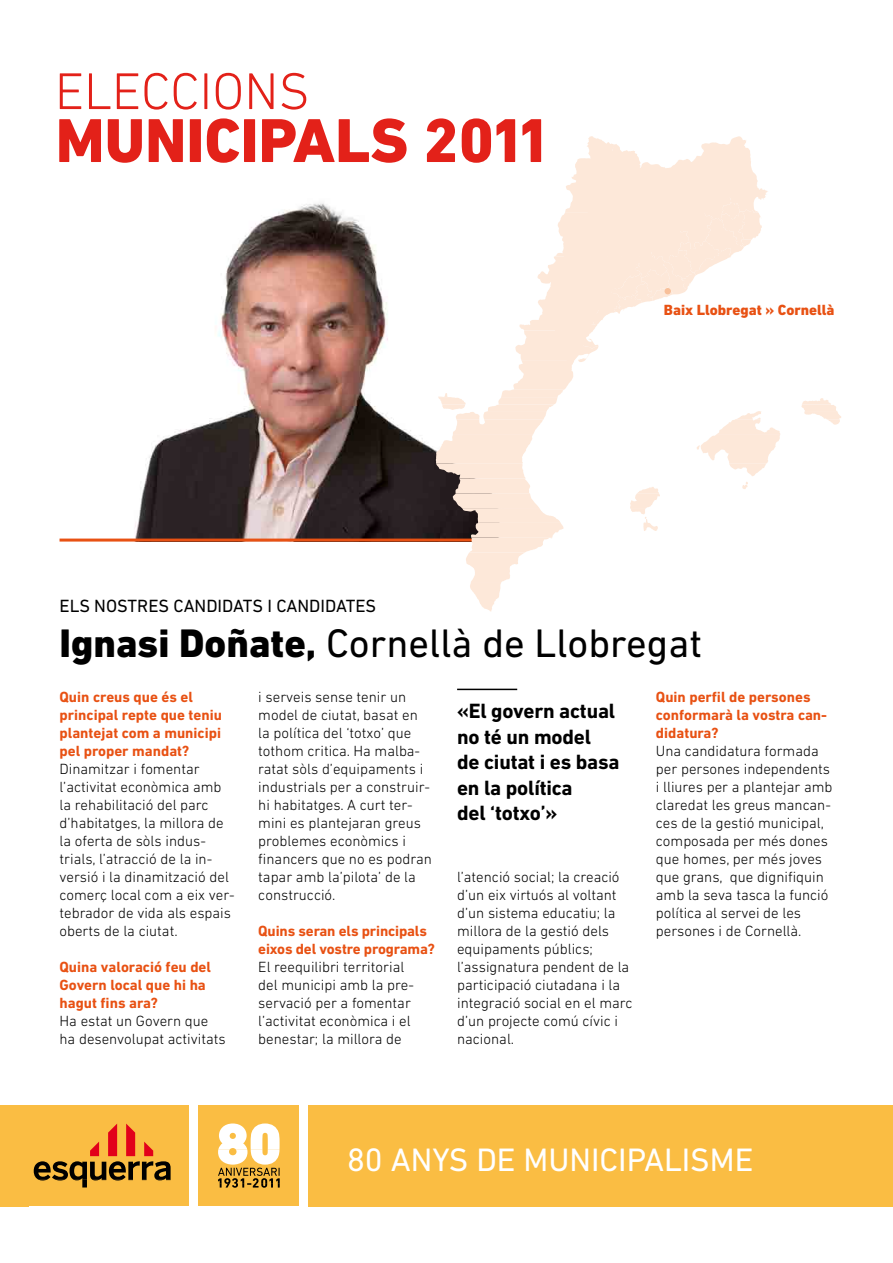
<style>
.page{position:relative;width:893px;height:1263px;background:#fff}
.page>*{position:absolute;margin:0;border:0;box-sizing:border-box;transform-origin:0 0}
.t1{font:800 63px "DIN Next LT Pro";color:#e32119}
.t2{font:300 52.5px "DIN Next LT Pro";color:#e32119}
.t3{font:40.5px "DIN Next LT Pro";color:#000}
.t4{font:33px "DIN Next LT Pro";color:#fff}
.t5{font:700 21px/25.5px "DIN Next LT Pro";letter-spacing:-.01em;color:#000}
.t6{font:18px "DIN Next LT Pro";color:#000}
.t7{font:300 15px/18px "DIN Next LT Pro";color:#000}
.t8{font:700 15px/18px "DIN Next LT Pro";color:#e85113}
.t9{font:800 15px "DIN Next LT Pro";color:#e85113}
.s1{font-weight:800}
</style>
<div class="page">
<img style="left:59px;top:203px;width:377px;height:339px">
<hr style="left:457px;top:689px;width:60px;height:1px;background:#000">
<div style="left:0;top:1105px;width:28px;height:101px;background:#fabd43"></div>
<div style="left:198px;top:1105px;width:101px;height:101px;background:#fabd43"></div>
<svg style="left:218px;top:1123px;width:62px;height:65px"></svg>
<div style="left:15px;top:1105px;width:174px;height:101px;background:#fabd43"></div>
<svg style="left:34px;top:1123px;width:137px;height:64px"></svg>
<div style="left:309px;top:1105px;width:584px;height:101px;background:#fabd43"></div>
<hr style="left:60px;top:539px;width:462px;height:3px;background:#e85113">
<svg style="left:436px;top:136px;width:405px;height:476px"></svg>
<div style="left:664px;top:288px;width:7px;height:6px;background:#f8c09a;border-radius:50%"></div>
<h2 class="t2" style="left:55px;top:61px;width:256px">EleccionS</h2>
<h1 class="t1" style="left:56px;top:103px;width:497px">MUNICIPALS 2011</h1>
<p class="t9" style="left:664px;top:301px;width:172px">Baix Llobregat » Cornellà</p>
<p class="t6" style="left:60px;top:595px;width:318px">ELS NOSTRES CANDIDATS I CANDIDATES</p>
<h3 class="t3" style="left:60px;top:620px;width:644px"><span class="s1">Ignasi Doñate,</span> CORNELLÀ DE LLOBREGAT</h3>
<p class="t8" style="left:60px;top:688px;width:164px">Quin creus que és el principal repte que teniu plantejat com a municipi pel proper mandat?</p>
<p class="t7" style="left:60px;top:760px;width:177px">Dinamitzar i fomentar l’activitat econòmica amb la rehabilitació del parc d’habitatges, la millora de la oferta de sòls indus&shy;trials, l’atracció de la in&shy;versió i la dinamització del comerç local com a eix ver&shy;tebrador de vida als espais oberts de la ciutat.</p>
<p class="t8" style="left:60px;top:958px;width:153px">Quina valoració feu del<br>Govern local que hi ha hagut fins ara?</p>
<p class="t7" style="left:60px;top:1012px;width:168px">Ha estat un Govern que ha desenvolupat activitats</p>
<p class="t8" style="left:656px;top:688px;width:173px">Quin perfil de persones conformarà la vostra can&shy;didatura?</p>
<p class="t7" style="left:656px;top:742px;width:178px">Una candidatura formada per persones independents i lliures per a plantejar amb claredat les greus mancan&shy;ces de la gestió municipal, composada per més dones que homes, per més joves que grans, que dignifiquin amb la seva tasca la funció política al servei de les persones i de Cornellà.</p>
<p class="t7" style="left:258px;top:688px;width:175px">i serveis sense tenir un model de ciutat, basat en la política del ‘totxo’ que tothom critica. Ha malba&shy;ratat sòls d’equipaments i industrials per a construir&shy;hi habitatges. A curt ter&shy;mini es plantejaran greus problemes econòmics i financers que no es podran tapar amb la’pilota’ de la construcció.</p>
<p class="t8" style="left:258px;top:922px;width:178px">Quins seran els principals eixos del vostre programa?</p>
<p class="t7" style="left:258px;top:958px;width:157px">El reequilibri territorial del municipi amb la pre&shy;servació per a fomentar l’activitat econòmica i el benestar; la millora de</p>
<h3 class="t5" style="left:457px;top:698px;width:164px">«El govern actual no té un model<br>de ciutat i es basa en la política<br>del ‘totxo’»</h3>
<p class="t7" style="left:457px;top:868px;width:177px">l’atenció social; la creació d’un eix virtuós al voltant d’un sistema educatiu; la millora de la gestió dels equipaments públics; l’assignatura pendent de la participació ciutadana i la integració social en el marc d’un projecte comú cívic i nacional.</p>
<h3 class="t4" style="left:347px;top:1140px;width:237px">80 ANYS DE MUNICI</h3>
<h3 class="t4" style="left:627px;top:1140px;width:35px">PALIS</h3>
<h3 class="t4" style="left:710px;top:1140px;width:41px">ME</h3>
</div>
